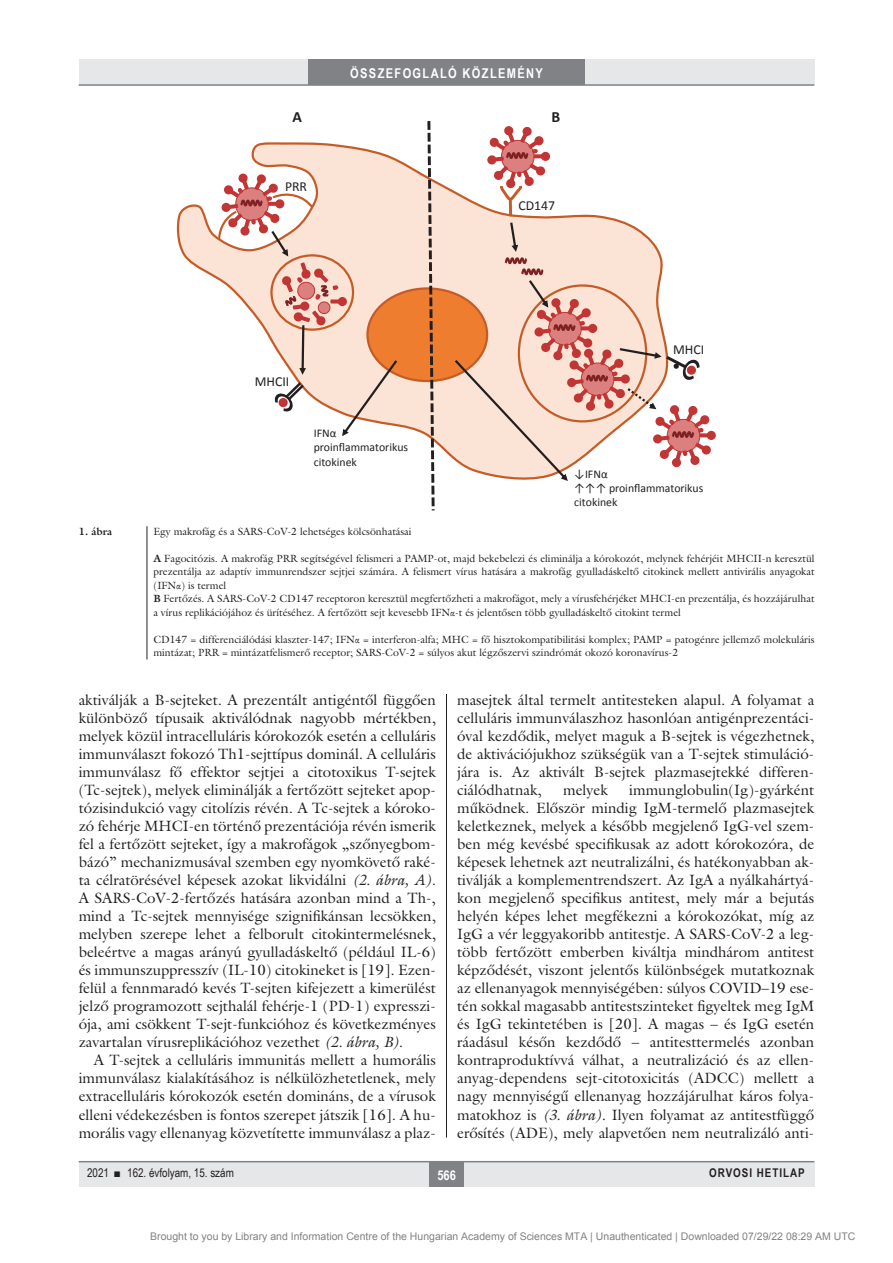
<style>
.page{position:relative;width:893px;height:1263px;background:#fff}
.page>*{position:absolute;margin:0;border:0;box-sizing:border-box;transform-origin:0 0}
.t1{font:700 15.6px "Calibri";color:#231f20}
.Body_Text{font:15px/18px "Galliard Reg";color:#231f20;text-align:justify}
.t2{font:13.8px "Calibri";color:#231f20}
.t3{font:700 13.5px "Arial Narrow";letter-spacing:.1em;color:#fff}
.t4{font:12px "Arial Narrow";color:#231f20}
.t5{font:700 12px "Arial Narrow";letter-spacing:.08em;color:#231f20}
.t6{font:11.7px/14.1px "Calibri";color:#231f20}
.kepalairas2{font:10.5px/13.5px "Galliard Reg";color:#231f20}
.t7{font:10.5px "Arial";color:rgb(0 0 0/.5)}
.kepalairas1{font:700 10.5px "Galliard Reg";color:#231f20}
.s1{font-weight:700}
.s2{font-family:"Garamond Premr Pro"}
.s3{font-style:italic}
</style>
<div class="page">
<div style="left:79px;top:1161px;width:735px;height:25px;background:#e6e7e9"></div>
<hr style="left:79px;top:1161px;width:735px;height:1px;background:#808285">
<div style="left:430px;top:1161px;width:34px;height:25px;background:#808285"></div>
<div style="left:79px;top:60px;width:735px;height:25px;background:#e6e7e9"></div>
<div style="left:308px;top:60px;width:277px;height:25px;background:#808285"></div>
<hr style="left:79px;top:84px;width:735px;height:2px;background:#808285">
<hr style="left:446px;top:111px;width:1px;height:1026px;background:#231f20">
<div style="left:149px;top:111px;width:595px;height:415px;background:#fff"></div>
<svg style="left:176px;top:142px;width:449px;height:319px"></svg>
<svg style="left:487px;top:155px;width:10px;height:10px"></svg>
<div style="left:541px;top:152px;width:9px;height:9px;background:#c13635;border-radius:50%"></div>
<div style="left:707px;top:431px;width:9px;height:9px;background:#c13635;border-radius:50%"></div>
<svg style="left:489px;top:126px;width:57px;height:77px"></svg>
<hr style="left:509px;top:199px;width:3px;height:17px;background:#c55c27">
<div style="left:367px;top:288px;width:120px;height:93px;background:#ee7d30;border-radius:50%"></div>
<svg style="left:426px;top:121px;width:10px;height:390px"></svg>
<svg style="left:217px;top:173px;width:180px;height:263px"></svg>
<svg style="left:455px;top:222px;width:256px;height:259px"></svg>
<div style="left:79px;top:526px;width:736px;height:168px;background:#fff"></div>
<hr style="left:147px;top:526px;width:1px;height:133px;background:#231f20">
<p class="t3" style="left:350px;top:63px;width:194px">ÖSSZEFOGLALÓ KÖZLEMÉNY</p>
<p class="t1" style="left:293px;top:107px;width:11px">A</p>
<p class="t1" style="left:552px;top:107px;width:10px">B</p>
<p class="t2" style="left:285px;top:177px;width:24px">PRR</p>
<p class="t2" style="left:255px;top:373px;width:36px">MHCII</p>
<p class="t6" style="left:314px;top:426px;width:96px">IFNα proinflammatorikus citokinek</p>
<p class="t2" style="left:518px;top:197px;width:38px">CD147</p>
<p class="t2" style="left:673px;top:341px;width:33px">MHCI</p>
<p class="t6" style="left:574px;top:467px;width:130px">↓IFNα<br>↑↑↑ proinflammatorikus citokinek</p>
<p class="kepalairas1" style="left:79px;top:524px;width:35px">1. ábra</p>
<p class="kepalairas2" style="left:153px;top:524px;width:260px">Egy makrofág és a SARS-CoV-2 lehetséges kölcsönhatásai</p>
<p class="kepalairas2" style="left:153px;top:551px;width:663px;text-align:justify"><span class="s1">A</span> Fagocitózis. A makrofág PRR segítségével felismeri a PAMP-ot, majd bekebelezi és eliminálja a kórokozót, melynek fehérjéit MHCII-n keresztül prezentálja az adaptív immunrendszer sejtjei számára. A felismert vírus hatására a makrofág gyulladáskeltő citokinek mellett antivirális anyagokat (IFN<span class="s2">α</span>) is termel</p>
<p class="kepalairas2" style="left:153px;top:592px;width:663px"><span class="s1">B</span> Fertőzés. A SARS-CoV-2 CD147 receptoron keresztül megfertőzheti a makrofágot, mely a vírusfehérjéket MHCI-en prezentálja, és hozzájárulhat a vírus replikációjához és ürítéséhez. A fertőzött sejt kevesebb IFN<span class="s2">α</span>-t és jelentősen több gyulladáskeltő citokint termel</p>
<p class="kepalairas2" style="left:153px;top:632px;width:663px">CD147 = differenciálódási klaszter-147; IFN<span class="s2">α</span> = interferon-alfa; MHC = fő hisztokompatibilitási komplex; PAMP = patogénre jellemző molekuláris mintázat; PRR = mintázatfelismerő receptor; SARS-CoV-2 = súlyos akut légzőszervi szindrómát okozó koronavírus-2</p>
<p class="Body_Text" style="left:79px;top:690px;width:359px">aktiválják a B-sejteket. A prezentált antigéntől függően különböző típusaik aktiválódnak nagyobb mértékben, melyek közül intracelluláris kórokozók esetén a celluláris immunválaszt fokozó Th1-sejttípus dominál. A celluláris immunválasz fő effektor sejtjei a citotoxikus T-sejtek (Tc-sejtek), melyek eliminálják a fertőzött sejteket apop&shy;tózisindukció vagy citolízis révén. A Tc-sejtek a kóroko&shy;zó fehérje MHCI-en történő prezentációja révén ismerik fel a fertőzött sejteket, így a makrofágok „szőnyegbom&shy;bázó” mechanizmusával szemben egy nyomkövető raké&shy;ta célratörésével képesek azokat likvidálni <span class="s3">(2. ábra, A)</span>.<br>A SARS-CoV-2-fertőzés hatására azonban mind a Th-, mind a Tc-sejtek mennyisége szignifikánsan lecsökken, melyben szerepe lehet a felborult citokintermelésnek, beleértve a magas arányú gyulladáskeltő (például IL-6) és immunszuppresszív (IL-10) citokineket is [19]. Ezen&shy;felül a fennmaradó kevés T-sejten kifejezett a kimerülést jelző programozott sejthalál fehérje-1 (PD-1) expresszi&shy;ója, ami csökkent T-sejt-funkcióhoz és következményes zavartalan vírusreplikációhoz vezethet <span class="s3">(2. ábra, B)</span>.</p>
<p class="Body_Text" style="left:79px;top:1051px;width:359px;text-indent:15px">A T-sejtek a celluláris immunitás mellett a humorális immunválasz kialakításához is nélkülözhetetlenek, mely extracelluláris kórokozók esetén domináns, de a vírusok elleni védekezésben is fontos szerepet játszik [16]. A hu&shy;morális vagy ellenanyag közvetítette immunválasz a plaz-</p>
<p class="Body_Text" style="left:457px;top:690px;width:359px;text-align:left">masejtek által termelt antitesteken alapul. A folyamat a celluláris immunválaszhoz hasonlóan antigénprezentáci&shy;óval kezdődik, melyet maguk a B-sejtek is végezhetnek, de aktivációjukhoz szükségük van a T-sejtek stimuláció&shy;jára is. Az aktivált B-sejtek plazmasejtekké differen&shy;ciálódhatnak,</p>
<p class="Body_Text" style="left:457px;top:780px;width:359px;text-indent:172px">immunglobulin(Ig)-gyárként működnek. Először mindig IgM-termelő plazmasejtek keletkeznek, melyek a később megjelenő IgG-vel szem&shy;ben még kevésbé specifikusak az adott kórokozóra, de képesek lehetnek azt neutralizálni, és hatékonyabban ak&shy;tiválják a komplementrendszert. Az IgA a nyálkahártyá&shy;kon megjelenő specifikus antitest, mely már a bejutás helyén képes lehet megfékezni a kórokozókat, míg az IgG a vér leggyakoribb antitestje. A SARS-CoV-2 a leg&shy;több fertőzött emberben kiváltja mindhárom antitest képződését, viszont jelentős különbségek mutatkoznak az ellenanyagok mennyiségében: súlyos COVID–19 ese&shy;tén sokkal magasabb antitestszinteket figyeltek meg IgM és IgG tekintetében is [20]. A magas – és IgG esetén ráadásul későn kezdődő – antitesttermelés azonban kontraproduktívvá válhat, a neutralizáció és az ellen&shy;anyag-dependens sejt-citotoxicitás (ADCC) mellett a nagy mennyiségű ellenanyag hozzájárulhat káros folya&shy;matokhoz is <span class="s3">(3. ábra)</span>. Ilyen folyamat az antitestfüggő erősítés (ADE), mely alapvetően nem neutralizáló anti-</p>
<p class="Body_Text" style="left:563px;top:780px;width:46px">melyek</p>
<p class="t4" style="left:87px;top:1164px;width:148px">2021 ■ 162. évfolyam, 15. szám</p>
<p class="t3" style="left:437px;top:1165px;width:20px">566</p>
<p class="t5" style="left:709px;top:1164px;width:97px">ORVOSI HETILAP</p>
<p class="t7" style="left:150px;top:1231px;width:707px">Brought to you by Library and Information Centre of the Hungarian Academy of Sciences MTA | Unauthenticated | Downloaded 07/29/22 08:29 AM UTC</p>
</div>
